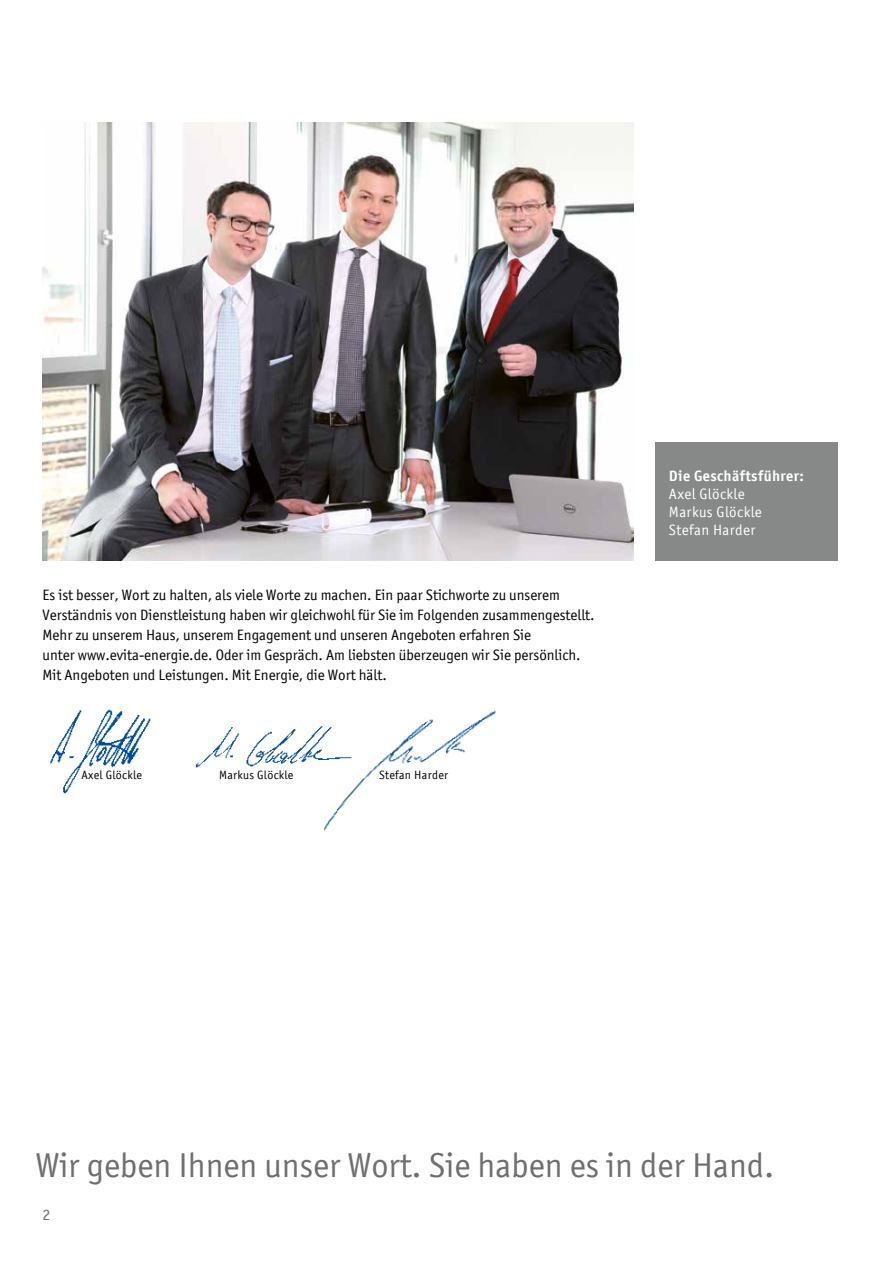
<style>
.page{position:relative;width:893px;height:1263px;background:#fff}
.page>*{position:absolute;margin:0;border:0;box-sizing:border-box;transform-origin:0 0}
.t1{font:34.5px "Officina Sns IT Cfor EVITA";color:#6e706f}
.t2{font:15.75px "Officina Sns IT Cfor EVITA";color:#6e706f}
.t3{font:15px/20px "Officina Sns IT Cfor EVITA";color:#000}
.t4{font:15px/18px "Officina Sns IT Cfor EVITA";letter-spacing:.025em;color:#fff}
.t5{font:700 15px "Officina Sns IT Cfor EVITA";letter-spacing:.025em;color:#fff}
.t6{font:12px "Officina Sns IT Cfor EVITA";letter-spacing:.025em;color:#000}
</style>
<div class="page">
<img style="left:43px;top:122px;width:591px;height:438px">
<div style="left:655px;top:442px;width:182px;height:118px;background:#878888"></div>
<img style="left:50px;top:709px;width:101px;height:85px">
<img style="left:195px;top:726px;width:129px;height:42px">
<img style="left:324px;top:710px;width:172px;height:121px">
<p class="t3" style="left:43px;top:585px;width:554px">Es ist besser, Wort zu halten, als viele Worte zu machen. Ein paar Stichworte zu unserem Verständnis von Dienstleistung haben wir gleichwohl für Sie im Folgenden zusammengestellt.<br>Mehr zu unserem Haus, unserem Engagement und unseren Angeboten erfahren Sie<br>unter www.evita-energie.de. Oder im Gespräch. Am liebsten überzeugen wir Sie persönlich.<br>Mit Angeboten und Leistungen. Mit Energie, die Wort hält.</p>
<p class="t6" style="left:81px;top:768px;width:62px">Axel Glöckle</p>
<p class="t6" style="left:219px;top:768px;width:76px">Markus Glöckle</p>
<p class="t6" style="left:379px;top:768px;width:71px">Stefan Harder</p>
<p class="t5" style="left:669px;top:466px;width:136px">Die Geschäftsführer:</p>
<p class="t4" style="left:669px;top:484px;width:94px">Axel Glöckle<br>Markus Glöckle<br>Stefan Harder</p>
<h1 class="t1" style="left:36px;top:1146px;width:740px">Wir geben Ihnen unser Wort. Sie haben es in der Hand.</h1>
<p class="t2" style="left:43px;top:1206px;width:9px">2</p>
</div>
